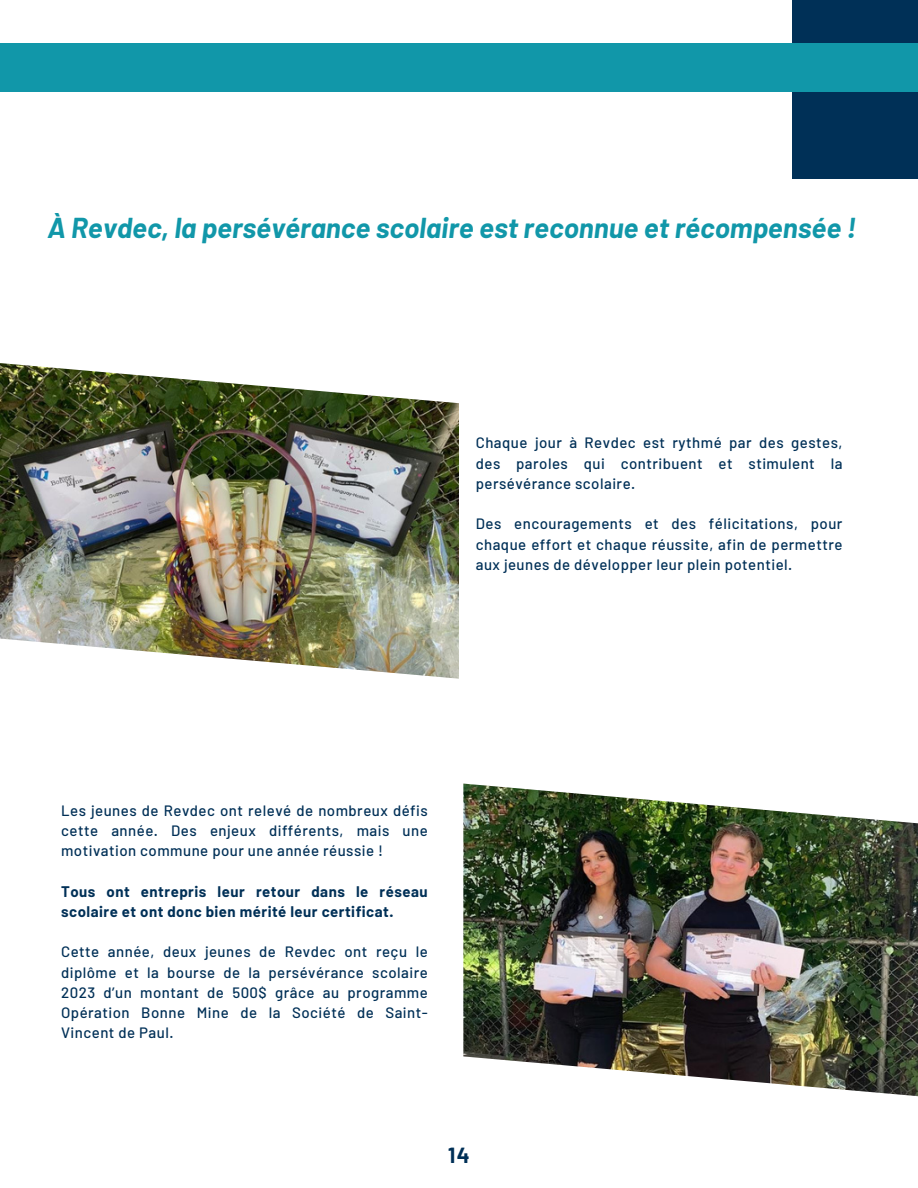
<style>
.page{position:relative;width:918px;height:1188px;background:#fff}
.page>*{position:absolute;margin:0;border:0;box-sizing:border-box;transform-origin:0 0}
.t1{font:italic 700 28.2px "Barlow";color:#1197a9}
.t2{font:700 21.3px "Barlow";color:#003057}
.t3{font:500 15px/20.2px "Barlow";letter-spacing:.03em;color:#003057;text-align:justify}
.t4{font:700 15px/20.2px "Barlow";letter-spacing:.03em;color:#003057}
</style>
<div class="page">
<div style="left:792px;top:0;width:126px;height:179px;background:#003057"></div>
<div style="left:0;top:43px;width:918px;height:49px;background:#1197a9"></div>
<img style="left:463px;top:784px;width:455px;height:312px">
<img style="left:0;top:363px;width:459px;height:316px">
<p class="t1" style="left:47px;top:209px;width:810px">À Revdec, la persévérance scolaire est reconnue et récompensée !</p>
<p class="t3" style="left:476px;top:432px;width:368px">Chaque jour à Revdec est rythmé par des gestes, des paroles qui contribuent et stimulent la persévérance scolaire.</p>
<p class="t3" style="left:476px;top:513px;width:368px">Des encouragements et des félicitations, pour chaque effort et chaque réussite, afin de permettre aux jeunes de développer leur plein potentiel.</p>
<p class="t3" style="left:61px;top:799px;width:368px">Les jeunes de Revdec ont relevé de nombreux défis cette année. Des enjeux différents, mais une motivation commune pour une année réussie !</p>
<p class="t4" style="left:61px;top:880px;width:368px">Tous ont entrepris leur retour dans le réseau scolaire et ont donc bien mérité leur certificat.</p>
<p class="t3" style="left:61px;top:941px;width:368px">Cette année, deux jeunes de Revdec ont reçu le diplôme et la bourse de la persévérance scolaire 2023 d’un montant de 500$ grâce au programme Opération Bonne Mine de la Société de Saint-Vincent de Paul.</p>
<p class="t2" style="left:448px;top:1141px;width:23px">14</p>
</div>
